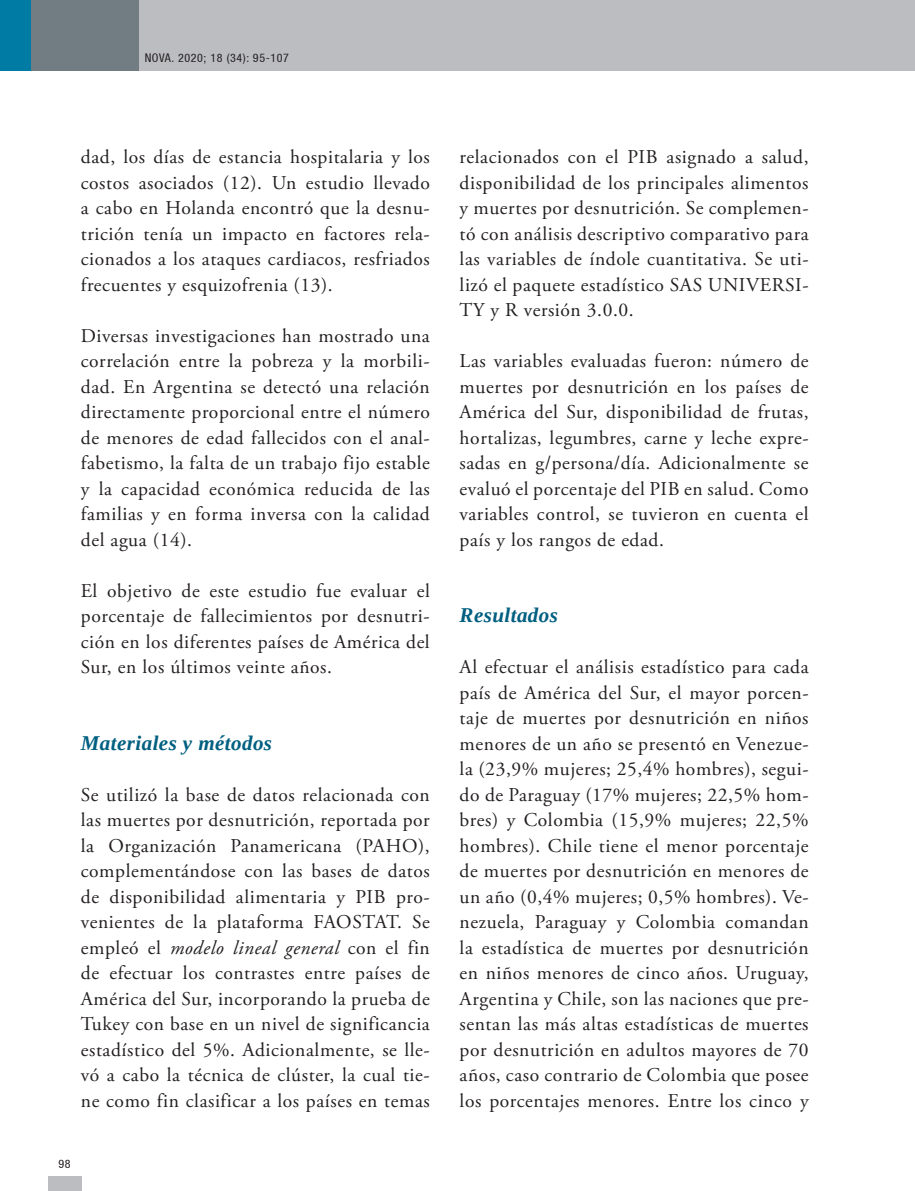
<style>
.page{position:relative;width:915px;height:1191px;background:#fff}
.page>*{position:absolute;margin:0;border:0;box-sizing:border-box;transform-origin:0 0}
.t1{font:italic 700 21px "Liberation Serif";letter-spacing:.02em;color:#005f80}
.t2{font:19.5px/25.5px "Adobe Garamond Pro";letter-spacing:.03em;color:#231f20;text-align:justify}
.t3{font:condensed 12px "Helvetica 57";letter-spacing:.05em;color:#231f20}
.s1{font-style:italic}
</style>
<div class="page">
<div style="left:48px;top:1175px;width:33px;height:16px;background:#bcbdc0"></div>
<div style="left:0;top:0;width:914px;height:71px;background:#bcbdc0"></div>
<div style="left:0;top:0;width:138px;height:71px;background:#717d83"></div>
<div style="left:0;top:0;width:31px;height:71px;background:#007ca4"></div>
<p class="t3" style="left:145px;top:51px;width:146px">NOVA. 2020; 18 (34): 95-107</p>
<p class="t2" style="left:81px;top:145px;width:350px">dad, los días de estancia hospitalaria y los costos asociados (12). Un estudio llevado a cabo en Holanda encontró que la desnu&shy;trición tenía un impacto en factores rela&shy;cionados a los ataques cardiacos, resfriados frecuentes y esquizofrenia (13).</p>
<p class="t2" style="left:81px;top:323px;width:350px">Diversas investigaciones han mostrado una correlación entre la pobreza y la morbili&shy;dad. En Argentina se detectó una relación directamente proporcional entre el número de menores de edad fallecidos con el anal&shy;fabetismo, la falta de un trabajo fijo estable y la capacidad económica reducida de las familias y en forma inversa con la calidad del agua (14).</p>
<p class="t2" style="left:81px;top:578px;width:350px">El objetivo de este estudio fue evaluar el porcentaje de fallecimientos por desnutri&shy;ción en los diferentes países de América del Sur, en los últimos veinte años.</p>
<p class="t1" style="left:81px;top:729px;width:193px">Materiales y métodos</p>
<p class="t2" style="left:81px;top:782px;width:350px">Se utilizó la base de datos relacionada con las muertes por desnutrición, reportada por la Organización Panamericana (PAHO), complementándose con las bases de datos de disponibilidad alimentaria y PIB pro&shy;venientes de la plataforma FAOSTAT. Se empleó el <span class="s1">modelo lineal general</span> con el fin de efectuar los contrastes entre países de América del Sur, incorporando la prueba de Tukey con base en un nivel de significancia estadístico del 5%. Adicionalmente, se lle&shy;vó a cabo la técnica de clúster, la cual tie&shy;ne como fin clasificar a los países en temas</p>
<p class="t3" style="left:59px;top:1156px;width:14px">98</p>
<p class="t2" style="left:459px;top:145px;width:350px">relacionados con el PIB asignado a salud, disponibilidad de los principales alimentos y muertes por desnutrición. Se complemen&shy;tó con análisis descriptivo comparativo para las variables de índole cuantitativa. Se uti&shy;lizó el paquete estadístico SAS UNIVERSI-TY y R versión 3.0.0.</p>
<p class="t2" style="left:459px;top:349px;width:350px">Las variables evaluadas fueron: número de muertes por desnutrición en los países de América del Sur, disponibilidad de frutas, hortalizas, legumbres, carne y leche expre&shy;sadas en g/persona/día. Adicionalmente se evaluó el porcentaje del PIB en salud. Como variables control, se tuvieron en cuenta el país y los rangos de edad.</p>
<p class="t1" style="left:459px;top:601px;width:100px">Resultados</p>
<p class="t2" style="left:459px;top:655px;width:350px">Al efectuar el análisis estadístico para cada país de América del Sur, el mayor porcen&shy;taje de muertes por desnutrición en niños menores de un año se presentó en Venezue&shy;la (23,9% mujeres; 25,4% hombres), segui&shy;do de Paraguay (17% mujeres; 22,5% hom&shy;bres) y Colombia (15,9% mujeres; 22,5% hombres). Chile tiene el menor porcentaje de muertes por desnutrición en menores de un año (0,4% mujeres; 0,5% hombres). Ve&shy;nezuela, Paraguay y Colombia comandan la estadística de muertes por desnutrición en niños menores de cinco años. Uruguay, Argentina y Chile, son las naciones que pre&shy;sentan las más altas estadísticas de muertes por desnutrición en adultos mayores de 70 años, caso contrario de Colombia que posee los porcentajes menores. Entre los cinco y</p>
</div>
